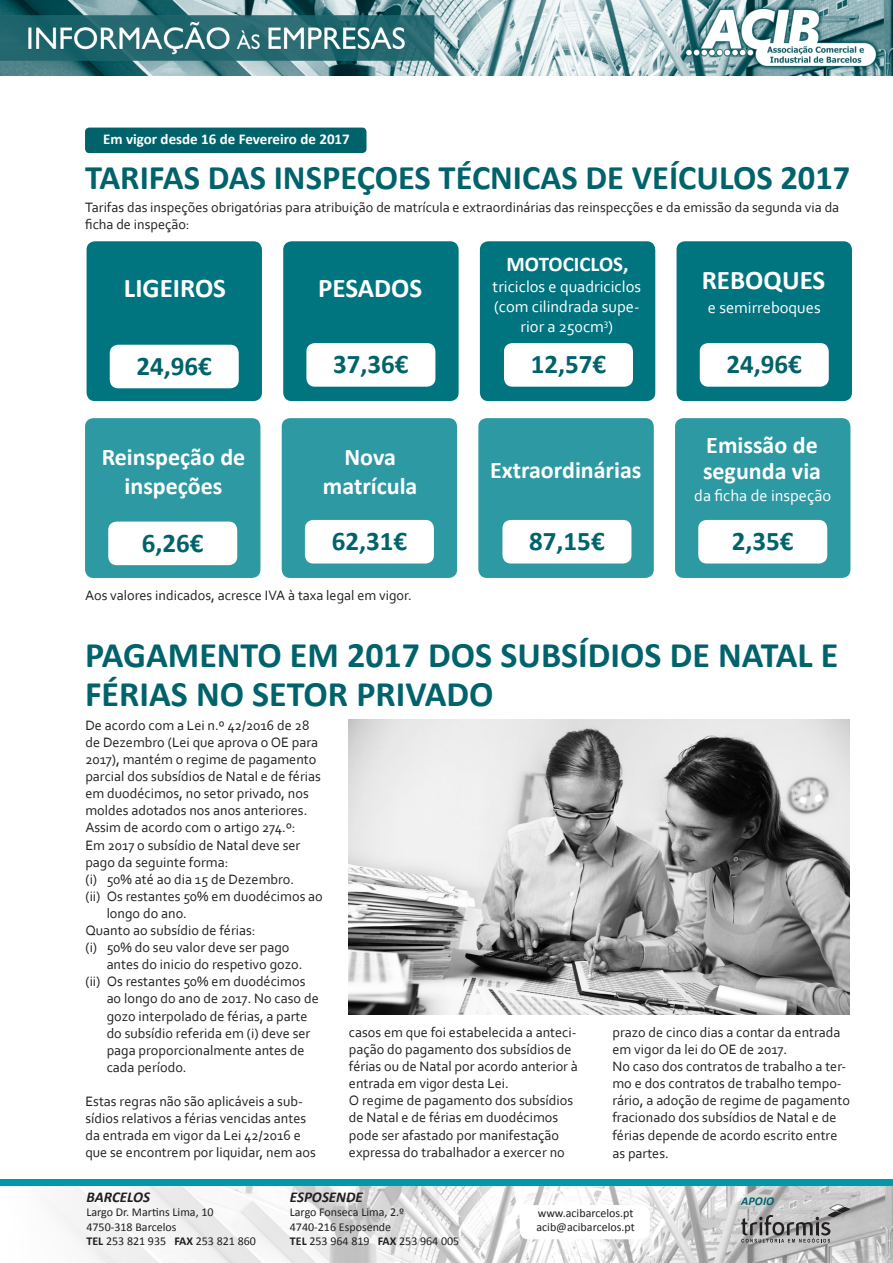
<style>
.page{position:relative;width:893px;height:1263px;background:#fff}
.page>*{position:absolute;margin:0;border:0;box-sizing:border-box;transform-origin:0 0}
.t1{font:700 36px/39px "Calibri";color:#00626b}
.t2{font:700 34.5px "Calibri";color:#00626b}
.t3{font:700 27px "Calibri";color:#00626b}
.t4{font:700 27px "Calibri";color:#fff}
.t5{font:700 24px/28.8px "Calibri";color:#fff;text-align:center}
.t6{font:700 21px "Calibri";color:#fff}
.t7{font:16.5px/19.8px "Corbel";color:#fff;text-align:center}
.t8{font:700 15px "Calibri";color:#fff}
.t9{font:italic 700 15px "Calibri";color:#231f20}
.t10{font:14.25px/17.1px "Corbel";color:#231f20}
.t11{font:12px/14.4px "Calibri";color:#231f20}
.t12{font:italic 700 12px "Calibri";color:#00626b}
.s1{font-weight:700}
</style>
<div class="page">
<div style="left:480px;top:241px;width:175px;height:160px;background:#007580;border-radius:9px"></div>
<img style="left:59px;top:1186px;width:834px;height:77px">
<img style="left:0;top:0;width:893px;height:76px">
<svg style="left:741px;top:1204px;width:109px;height:38px;background:#a4a4a4"></svg>
<div style="left:0;top:1179px;width:893px;height:7px;background:#0099a8"></div>
<div style="left:520px;top:1205px;width:130px;height:34px;background:#fff;border-radius:9px"></div>
<div style="left:504px;top:343px;width:129px;height:44px;background:#fff;border-radius:9px"></div>
<div style="left:85px;top:128px;width:281px;height:25px;background:#00626b;border-radius:4px"></div>
<div style="left:87px;top:241px;width:175px;height:160px;background:#007580;border-radius:9px"></div>
<div style="left:283px;top:241px;width:176px;height:160px;background:#007580;border-radius:9px"></div>
<div style="left:677px;top:241px;width:175px;height:160px;background:#007580;border-radius:9px"></div>
<div style="left:110px;top:345px;width:129px;height:43px;background:#fff;border-radius:9px"></div>
<div style="left:306px;top:343px;width:129px;height:44px;background:#fff;border-radius:9px"></div>
<div style="left:700px;top:343px;width:129px;height:44px;background:#fff;border-radius:9px"></div>
<div style="left:478px;top:418px;width:176px;height:160px;background:#2d99a3;border-radius:9px"></div>
<div style="left:502px;top:520px;width:129px;height:43px;background:#fff;border-radius:9px"></div>
<div style="left:85px;top:418px;width:175px;height:160px;background:#2d99a3;border-radius:9px"></div>
<div style="left:282px;top:418px;width:175px;height:160px;background:#2d99a3;border-radius:9px"></div>
<div style="left:675px;top:418px;width:175px;height:160px;background:#2d99a3;border-radius:9px"></div>
<div style="left:108px;top:522px;width:129px;height:43px;background:#fff;border-radius:9px"></div>
<div style="left:305px;top:520px;width:129px;height:43px;background:#fff;border-radius:9px"></div>
<div style="left:698px;top:520px;width:129px;height:43px;background:#fff;border-radius:9px"></div>
<img style="left:349px;top:719px;width:501px;height:296px">
<p class="t8" style="left:103px;top:130px;width:248px">Em vigor desde 16 de Fevereiro de 2017</p>
<h2 class="t2" style="left:85px;top:155px;width:767px">TARIFAS DAS INSPEÇOES TÉCNICAS DE VEÍCULOS 2017</h2>
<p class="t10" style="left:85px;top:198px;width:756px">Tarifas das inspeções obrigatórias para atribuição de matrícula e extraordinárias das reinspecções e da emissão da segunda via da ficha de inspeção:</p>
<h3 class="t6" style="left:507px;top:251px;width:124px">MOTOCICLOS,</h3>
<h3 class="t4" style="left:124px;top:271px;width:104px">LIGEIROS</h3>
<h3 class="t4" style="left:318px;top:271px;width:106px">PESADOS</h3>
<h3 class="t4" style="left:702px;top:263px;width:125px">REBOQUES</h3>
<p class="t7" style="left:708px;top:297px;width:114px">e semirreboques</p>
<p class="t7" style="left:493px;top:276px;width:150px">triciclos e quadriciclos (com cilindrada supe&shy;rior a 250cm<sup>3</sup>)</p>
<h3 class="t3" style="left:137px;top:349px;width:77px">24,96€</h3>
<h3 class="t3" style="left:333px;top:347px;width:77px">37,36€</h3>
<h3 class="t3" style="left:531px;top:347px;width:77px">12,57€</h3>
<h3 class="t3" style="left:727px;top:347px;width:77px">24,96€</h3>
<h3 class="t5" style="left:102px;top:443px;width:145px">Reinspeção de inspeções</h3>
<h3 class="t5" style="left:323px;top:443px;width:96px">Nova matrícula</h3>
<h3 class="t5" style="left:490px;top:455px;width:153px">Extraordinárias</h3>
<h3 class="t5" style="left:703px;top:432px;width:120px;line-height:25.5px;text-align:left">Emissão de segunda via</h3>
<p class="t7" style="left:694px;top:485px;width:139px">da ficha de inspeção</p>
<h3 class="t3" style="left:142px;top:526px;width:63px">6,26€</h3>
<h3 class="t3" style="left:332px;top:524px;width:77px">62,31€</h3>
<h3 class="t3" style="left:529px;top:524px;width:77px">87,15€</h3>
<h3 class="t3" style="left:732px;top:524px;width:63px">2,35€</h3>
<p class="t10" style="left:85px;top:587px;width:328px">Aos valores indicados, acresce IVA à taxa legal em vigor.</p>
<h1 class="t1" style="left:85px;top:636px;width:755px">PAGAMENTO EM 2017 DOS SUBSÍDIOS DE NATAL E<br>FÉRIAS NO SETOR PRIVADO</h1>
<p class="t10" style="left:85px;top:716px;width:225px">De acordo com a Lei n.º 42/2016 de 28</p>
<p class="t10" style="left:85px;top:733px;width:234px">de Dezembro (Lei que aprova o OE para</p>
<p class="t10" style="left:85px;top:750px;width:233px">2017), mantém o regime de pagamento</p>
<p class="t10" style="left:85px;top:767px;width:237px">parcial dos subsídios de Natal e de férias</p>
<p class="t10" style="left:85px;top:784px;width:225px">em duodécimos, no setor privado, nos</p>
<p class="t10" style="left:85px;top:802px;width:224px">moldes adotados nos anos anteriores.</p>
<p class="t10" style="left:85px;top:819px;width:212px">Assim de acordo com o artigo 274.º:</p>
<p class="t10" style="left:85px;top:836px;width:216px">Em 2017 o subsídio de Natal deve ser</p>
<p class="t10" style="left:85px;top:853px;width:144px">pago da seguinte forma:</p>
<p class="t10" style="left:85px;top:870px;width:210px">(i) 50% até ao dia 15 de Dezembro.</p>
<p class="t10" style="left:85px;top:887px;width:239px">(ii) Os restantes 50% em duodécimos ao</p>
<p class="t10" style="left:107px;top:904px;width:82px">longo do ano.</p>
<p class="t10" style="left:85px;top:921px;width:172px">Quanto ao subsídio de férias:</p>
<p class="t10" style="left:85px;top:938px;width:206px">(i) 50% do seu valor deve ser pago</p>
<p class="t10" style="left:107px;top:955px;width:197px">antes do inicio do respetivo gozo.</p>
<p class="t10" style="left:85px;top:973px;width:221px">(ii) Os restantes 50% em duodécimos</p>
<p class="t10" style="left:107px;top:990px;width:214px">ao longo do ano de 2017. No caso de</p>
<p class="t10" style="left:107px;top:1007px;width:202px">gozo interpolado de férias, a parte</p>
<p class="t10" style="left:107px;top:1024px;width:205px">do subsídio referida em (i) deve ser</p>
<p class="t10" style="left:107px;top:1041px;width:199px">paga proporcionalmente antes de</p>
<p class="t10" style="left:107px;top:1058px;width:82px">cada período.</p>
<p class="t10" style="left:85px;top:1092px;width:232px">Estas regras não são aplicáveis a sub&shy;sídios relativos a férias vencidas antes da entrada em vigor da Lei 42/2016 e que se encontrem por liquidar, nem aos</p>
<p class="t10" style="left:349px;top:1023px;width:230px">casos em que foi estabelecida a anteci&shy;pação do pagamento dos subsídios de férias ou de Natal por acordo anterior à entrada em vigor desta Lei.<br>O regime de pagamento dos subsídios de Natal e de férias em duodécimos pode ser afastado por manifestação expressa do trabalhador a exercer no</p>
<p class="t10" style="left:612px;top:1023px;width:239px">prazo de cinco dias a contar da entrada em vigor da lei do OE de 2017.<br>No caso dos contratos de trabalho a ter&shy;mo e dos contratos de trabalho tempo&shy;rário, a adoção de regime de pagamento fracionado dos subsídios de Natal e de férias depende de acordo escrito entre as partes.</p>
<p class="t9" style="left:86px;top:1187px;width:65px">BARCELOS</p>
<p class="t11" style="left:86px;top:1205px;width:171px">Largo Dr. Martins Lima, 10<br>4750-318 Barcelos<br><span class="s1">TEL</span> 253 821 935 <span class="s1">FAX</span> 253 821 860</p>
<p class="t9" style="left:290px;top:1187px;width:75px">ESPOSENDE</p>
<p class="t11" style="left:290px;top:1205px;width:171px">Largo Fonseca Lima, 2.º<br>4740-216 Esposende<br><span class="s1">TEL</span> 253 964 819 <span class="s1">FAX</span> 253 964 005</p>
<p class="t11" style="left:536px;top:1205px;width:100px">www.acibarcelos.pt acib@acibarcelos.pt</p>
<p class="t12" style="left:741px;top:1193px;width:34px">APOIO</p>
</div>
